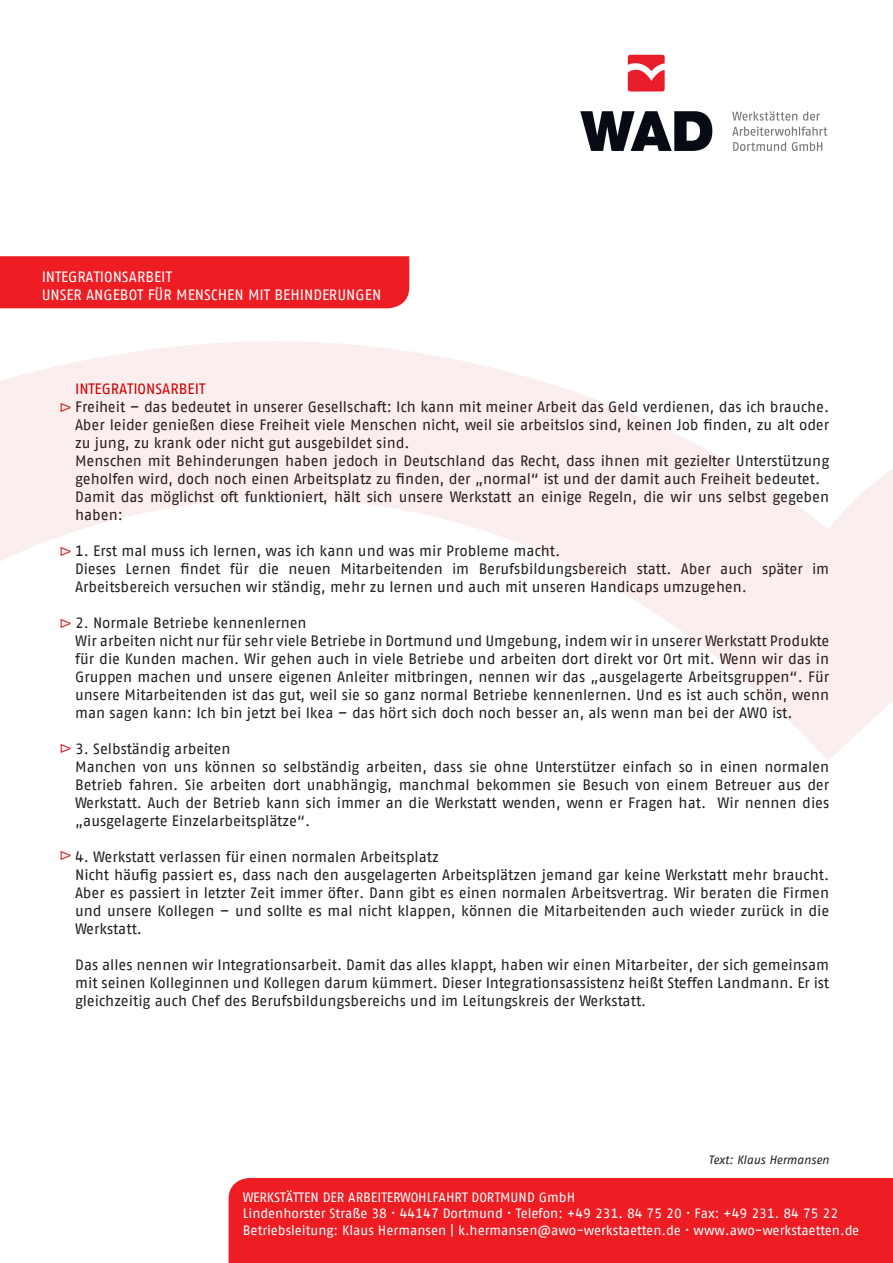
<style>
.page{position:relative;width:893px;height:1263px;background:#fff}
.page>*{position:absolute;margin:0;border:0;box-sizing:border-box;transform-origin:0 0}
.t1{font:15px/18px "AWO Fago Office";color:#231f20;text-align:justify}
.t2{font:15px "AWO Fago Office";color:#fff}
.t3{font:15px "AWO Fago Office";color:#c00}
.t4{font:13.5px "AWO Fago Office";color:#fff}
.t5{font:13.5px "Futura BT";color:#d7171f}
.t6{font:italic 12px "AWO Fago Office";letter-spacing:-.005em;color:#231f20}
</style>
<div class="page">
<svg style="left:0;top:341px;width:893px;height:419px"></svg>
<div style="left:0;top:256px;width:409px;height:52px;background:#ee1d23"></div>
<img style="left:580px;top:54px;width:248px;height:97px">
<div style="left:229px;top:1178px;width:664px;height:85px;background:#ee1d23"></div>
<p class="t2" style="left:42px;top:268px;width:132px">INTEGRATIONSARBEIT</p>
<p class="t2" style="left:42px;top:286px;width:341px">UNSER ANGEBOT FÜR MENSCHEN MIT BEHINDERUNGEN</p>
<p class="t3" style="left:75px;top:380px;width:132px">INTEGRATIONSARBEIT</p>
<p class="t1" style="left:75px;top:397px;width:755px">Freiheit – das bedeutet in unserer Gesellschaft: Ich kann mit meiner Arbeit das Geld verdienen, das ich brauche.<br>Aber leider genießen diese Freiheit viele Menschen nicht, weil sie arbeitslos sind, keinen Job finden, zu alt oder zu jung, zu krank oder nicht gut ausgebildet sind.</p>
<p class="t1" style="left:75px;top:451px;width:755px">Menschen mit Behinderungen haben jedoch in Deutschland das Recht, dass ihnen mit gezielter Unterstützung geholfen wird, doch noch einen Arbeitsplatz zu finden, der „normal“ ist und der damit auch Freiheit bedeutet.</p>
<p class="t1" style="left:75px;top:487px;width:755px">Damit das möglichst oft funktioniert, hält sich unsere Werkstatt an einige Regeln, die wir uns selbst gegeben haben:</p>
<p class="t1" style="left:75px;top:541px;width:487px">1. Erst mal muss ich lernen, was ich kann und was mir Probleme macht.</p>
<p class="t1" style="left:75px;top:559px;width:755px">Dieses Lernen findet für die neuen Mitarbeitenden im Berufsbildungsbereich statt. Aber auch später im<br>Arbeitsbereich versuchen wir ständig, mehr zu lernen und auch mit unseren Handicaps umzugehen.</p>
<p class="t1" style="left:75px;top:613px;width:233px">2. Normale Betriebe kennenlernen</p>
<p class="t1" style="left:75px;top:631px;width:755px">Wir arbeiten nicht nur für sehr viele Betriebe in Dortmund und Umgebung, indem wir in unserer Werkstatt Produkte für die Kunden machen. Wir gehen auch in viele Betriebe und arbeiten dort direkt vor Ort mit. Wenn wir das in Gruppen machen und unsere eigenen Anleiter mitbringen, nennen wir das „ausgelagerte Arbeitsgruppen“. Für unsere Mitarbeitenden ist das gut, weil sie so ganz normal Betriebe kennenlernen. Und es ist auch schön, wenn man sagen kann: Ich bin jetzt bei Ikea – das hört sich doch noch besser an, als wenn man bei der AWO ist.</p>
<p class="t1" style="left:75px;top:739px;width:157px">3. Selbständig arbeiten</p>
<p class="t1" style="left:75px;top:757px;width:755px">Manchen von uns können so selbständig arbeiten, dass sie ohne Unterstützer einfach so in einen normalen Betrieb fahren. Sie arbeiten dort unabhängig, manchmal bekommen sie Besuch von einem Betreuer aus der Werkstatt. Auch der Betrieb kann sich immer an die Werkstatt wenden, wenn er Fragen hat. Wir nennen dies „ausgelagerte Einzelarbeitsplätze“.</p>
<p class="t1" style="left:75px;top:847px;width:365px">4. Werkstatt verlassen für einen normalen Arbeitsplatz</p>
<p class="t1" style="left:75px;top:865px;width:755px">Nicht häufig passiert es, dass nach den ausgelagerten Arbeitsplätzen jemand gar keine Werkstatt mehr braucht.<br>Aber es passiert in letzter Zeit immer öfter. Dann gibt es einen normalen Arbeitsvertrag. Wir beraten die Firmen und unsere Kollegen – und sollte es mal nicht klappen, können die Mitarbeitenden auch wieder zurück in die Werkstatt.</p>
<p class="t1" style="left:75px;top:955px;width:755px">Das alles nennen wir Integrationsarbeit. Damit das alles klappt, haben wir einen Mitarbeiter, der sich gemeinsam mit seinen Kolleginnen und Kollegen darum kümmert. Dieser Integrationsassistenz heißt Steffen Landmann. Er ist gleichzeitig auch Chef des Berufsbildungsbereichs und im Leitungskreis der Werkstatt.</p>
<p class="t5" style="left:74px;top:403px;width:11px;rotate:90deg">∆</p>
<p class="t5" style="left:74px;top:547px;width:11px;rotate:90deg">∆</p>
<p class="t5" style="left:74px;top:619px;width:11px;rotate:90deg">∆</p>
<p class="t5" style="left:74px;top:744px;width:11px;rotate:90deg">∆</p>
<p class="t5" style="left:74px;top:851px;width:11px;rotate:90deg">∆</p>
<p class="t6" style="left:709px;top:1153px;width:122px">Text: Klaus Hermansen</p>
<p class="t4" style="left:243px;top:1190px;width:334px">WERKSTÄTTEN DER ARBEITERWOHLFAHRT DORTMUND GmbH</p>
<p class="t4" style="left:243px;top:1206px;width:597px">Lindenhorster Straße 38 · 44147 Dortmund · Telefon: +49 231. 84 75 20 · Fax: +49 231. 84 75 22</p>
<p class="t4" style="left:243px;top:1222px;width:618px">Betriebsleitung: Klaus Hermansen | k.hermansen@awo-werkstaetten.de · www.awo-werkstaetten.de</p>
</div>
